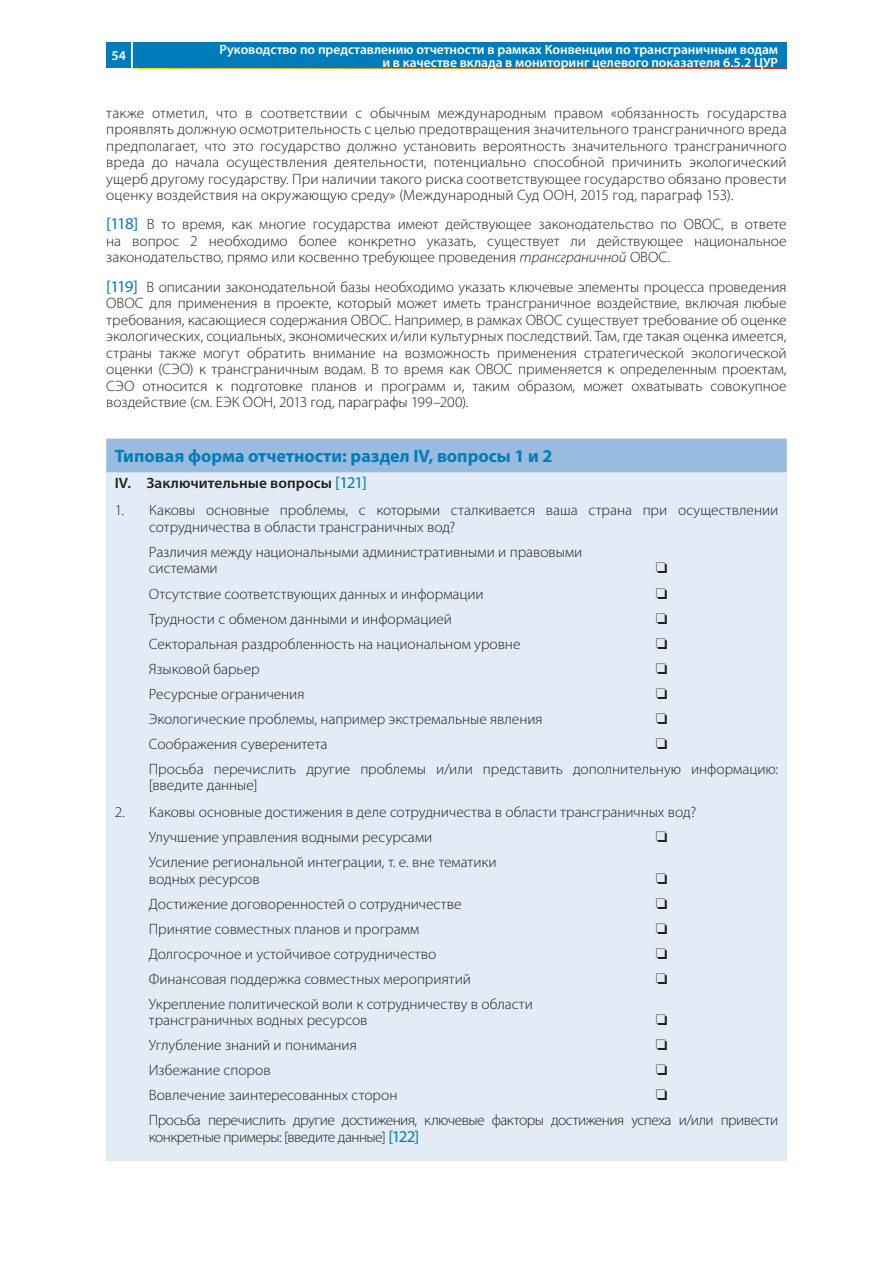
<style>
.page{position:relative;width:893px;height:1263px;background:#fff}
.page>*{position:absolute;margin:0;border:0;box-sizing:border-box;transform-origin:0 0}
.Titre_template{font:700 18px "Myriad Pro";color:#007cbb}
.Text_courant{font:300 15px/16.5px "Myriad Pro";letter-spacing:-.005em;color:#231f20}
.template{font:300 15px/16.5px "Myriad Pro";color:#231f20}
.Text_courant-2{font:300 15px/16.5px "Myriad Pro";letter-spacing:-.03em;color:#231f20}
.Text_courant-3{font:600 15px "Myriad Pro";letter-spacing:.005em;color:#231f20}
.t1{font:600 13.5px/13.5px "Myriad Pro";color:#fff;text-align:right}
.s1{font-weight:400;font-size:16.5px;color:#007cbb}
.s2{font-style:italic}
</style>
<div class="page">
<div style="left:106px;top:43px;width:681px;height:25px;background:#007cbb"></div>
<hr style="left:131px;top:30px;width:2px;height:50px;background:#fff">
<div style="left:106px;top:440px;width:681px;height:721px;background:#e3ecf6"></div>
<div style="left:106px;top:439px;width:681px;height:33px;background:#99bcde"></div>
<p class="t1" style="left:111px;top:49px;width:16px">54</p>
<p class="t1" style="left:220px;top:42px;width:560px">Руководство по представлению отчетности в рамках Конвенции по трансграничным водам и в качестве вклада в мониторинг целевого показателя 6.5.2 ЦУР</p>
<p class="Text_courant" style="left:106px;top:104px;width:682px;text-align:justify">также отметил, что в соответствии с обычным международным правом «обязанность государства проявлять должную осмотрительность с целью предотвращения значительного трансграничного вреда предполагает, что это государство должно установить вероятность значительного трансграничного вреда до начала осуществления деятельности, потенциально способной причинить экологический ущерб другому государству. При наличии такого риска соответствующее государство обязано провести оценку воздействия на окружающую среду» (Международный Суд ООН, 2015 год, параграф 153).</p>
<p class="Text_courant" style="left:106px;top:216px;width:682px;text-align:justify"><span class="s1">[118]</span> В то время, как многие государства имеют действующее законодательство по ОВОС, в ответе на вопрос 2 необходимо более конкретно указать, существует ли действующее национальное законодательство, прямо или косвенно требующее проведения <span class="s2">трансграничной</span> ОВОС.</p>
<p class="Text_courant" style="left:106px;top:278px;width:682px;text-align:justify"><span class="s1">[119]</span> В описании законодательной базы необходимо указать ключевые элементы процесса проведения ОВОС для применения в проекте, который может иметь трансграничное воздействие, включая любые требования, касающиеся содержания ОВОС. Например, в рамках ОВОС существует требование об оценке экологических, социальных, экономических и/или культурных последствий. Там, где такая оценка имеется, страны также могут обратить внимание на возможность применения стратегической экологической оценки (СЭО) к трансграничным водам. В то время как ОВОС применяется к определенным проектам, СЭО относится к подготовке планов и программ и, таким образом, может охватывать совокупное воздействие (см. ЕЭК ООН, 2013 год, параграфы 199–200).</p>
<p class="Titre_template" style="left:115px;top:444px;width:439px">Типовая форма отчетности: раздел IV, вопросы 1 и 2</p>
<p class="Text_courant-3" style="left:115px;top:474px;width:254px">IV. Заключительные вопросы <span class="s1">[121]</span></p>
<p class="template" style="left:149px;top:502px;width:630px;text-indent:-34px">1. Каковы основные проблемы, с которыми сталкивается ваша страна при осуществлении сотрудничества в области трансграничных вод?</p>
<p class="Text_courant" style="left:149px;top:544px;width:435px">Различия между национальными административными и правовыми системами</p>
<p class="Text_courant" style="left:149px;top:585px;width:336px">Отсутствие соответствующих данных и информации</p>
<p class="Text_courant" style="left:149px;top:610px;width:305px">Трудности с обменом данными и информацией</p>
<p class="Text_courant" style="left:149px;top:635px;width:373px">Секторальная раздробленность на национальном уровне</p>
<p class="Text_courant" style="left:149px;top:660px;width:112px">Языковой барьер</p>
<p class="Text_courant" style="left:149px;top:685px;width:157px">Ресурсные ограничения</p>
<p class="Text_courant" style="left:149px;top:710px;width:395px">Экологические проблемы, например экстремальные явления</p>
<p class="Text_courant" style="left:149px;top:735px;width:180px">Соображения суверенитета</p>
<p class="Text_courant" style="left:149px;top:760px;width:631px">Просьба перечислить другие проблемы и/или представить дополнительную информацию: [введите данные]</p>
<p class="template" style="left:115px;top:804px;width:583px">2. Каковы основные достижения в деле сотрудничества в области трансграничных вод?</p>
<p class="Text_courant" style="left:149px;top:829px;width:285px">Улучшение управления водными ресурсами</p>
<p class="Text_courant" style="left:149px;top:854px;width:349px">Усиление региональной интеграции, т. е. вне тематики водных ресурсов</p>
<p class="Text_courant" style="left:149px;top:895px;width:314px">Достижение договоренностей о сотрудничестве</p>
<p class="Text_courant" style="left:149px;top:920px;width:272px">Принятие совместных планов и программ</p>
<p class="Text_courant" style="left:149px;top:945px;width:289px">Долгосрочное и устойчивое сотрудничество</p>
<p class="Text_courant" style="left:149px;top:970px;width:324px">Финансовая поддержка совместных мероприятий</p>
<p class="Text_courant" style="left:149px;top:995px;width:386px">Укрепление политической воли к сотрудничеству в области трансграничных водных ресурсов</p>
<p class="Text_courant" style="left:149px;top:1037px;width:210px">Углубление знаний и понимания</p>
<p class="Text_courant" style="left:149px;top:1062px;width:123px">Избежание споров</p>
<p class="Text_courant" style="left:149px;top:1087px;width:250px">Вовлечение заинтересованных сторон</p>
<p class="Text_courant-2" style="left:149px;top:1112px;width:631px">Просьба перечислить другие достижения, ключевые факторы достижения успеха и/или привести конкретные примеры: [введите данные] <span class="s1">[122]</span></p>
</div>
